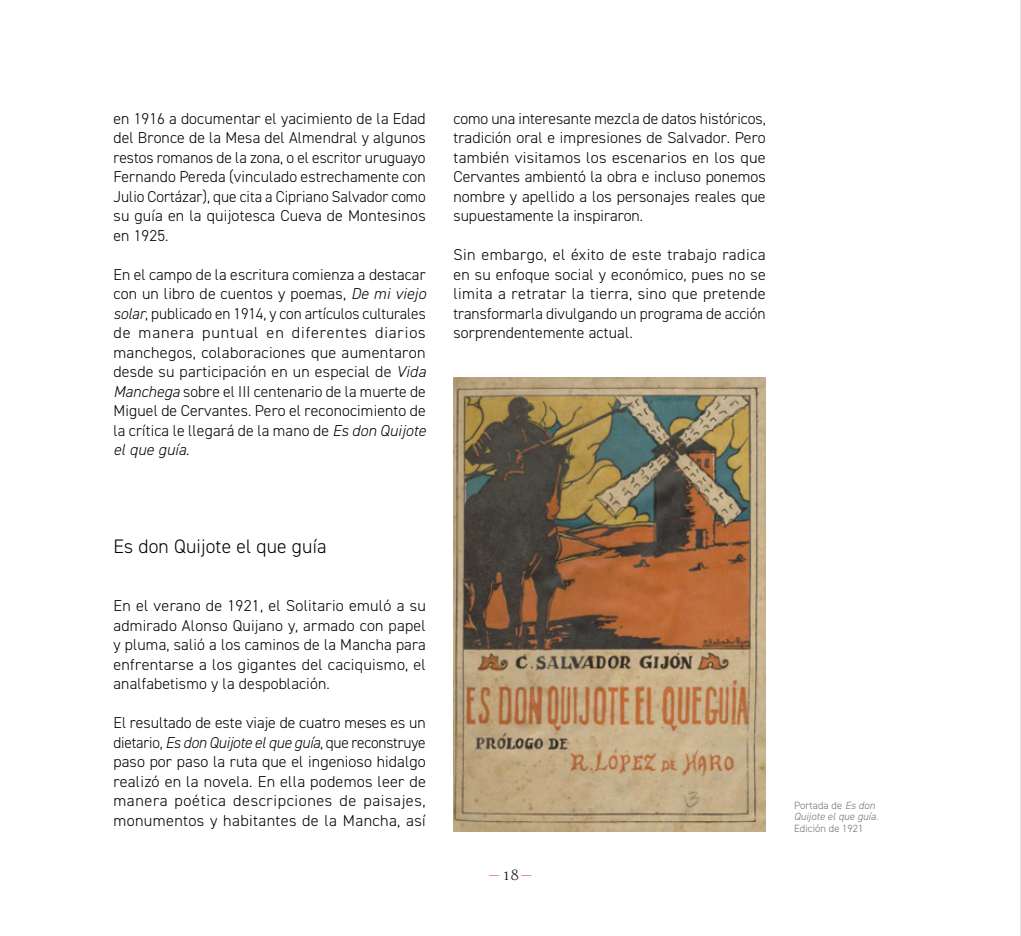
<style>
.page{position:relative;width:1021px;height:936px;background:#fff}
.page>*{position:absolute;margin:0;border:0;box-sizing:border-box;transform-origin:0 0}
.t1{font:300 19.5px "DIN2014";letter-spacing:.01em;color:#000}
.t2{font:300 15.75px/19.5px "DIN2014";letter-spacing:.01em;color:#000;text-align:justify}
.t3{font:300 15px "More Pro";color:#e84124}
.t4{font:300 10.5px/11.6px "DIN2014";letter-spacing:.01em;color:#706f6f}
.s1{font-style:italic}
.s2{font-style:inherit}
.s3{color:#000}
</style>
<div class="page">
<hr style="left:1020px;top:0;width:1px;height:935px;background:#dadada">
<img style="left:453px;top:378px;width:312px;height:453px">
<p class="t2" style="left:113px;top:108px;width:314px">en 1916 a documentar el yacimiento de la Edad del Bronce de la Mesa del Almendral y algunos restos romanos de la zona, o el escritor uruguayo Fernando Pereda (vinculado estrechamente con Julio Cortázar), que cita a Cipriano Salvador como su guía en la quijotesca Cueva de Montesinos en 1925.</p>
<p class="t2" style="left:113px;top:264px;width:314px">En el campo de la escritura comienza a destacar con un libro de cuentos y poemas, <span class="s1">De mi viejo solar</span>, publicado en 1914, y con artículos culturales de manera puntual en diferentes diarios manchegos, colaboraciones que aumentaron desde su participación en un especial de <span class="s1">Vida Manchega</span> sobre el <span class="s2">III</span> centenario de la muerte de Miguel de Cervantes. Pero el reconocimiento de la crítica le llegará de la mano de <span class="s1">Es don Quijote el que guía</span>.</p>
<p class="t2" style="left:453px;top:108px;width:314px">como una interesante mezcla de datos históricos, tradición oral e impresiones de Salvador. Pero también visitamos los escenarios en los que Cervantes ambientó la obra e incluso ponemos nombre y apellido a los personajes reales que supuestamente la inspiraron.</p>
<p class="t2" style="left:453px;top:245px;width:314px">Sin embargo, el éxito de este trabajo radica en su enfoque social y económico, pues no se limita a retratar la tierra, sino que pretende transformarla divulgando un programa de acción sorprendentemente actual.</p>
<p class="t1" style="left:113px;top:534px;width:214px">Es don Quijote el que guía</p>
<p class="t2" style="left:113px;top:596px;width:314px">En el verano de 1921, el Solitario emuló a su admirado Alonso Quijano y, armado con papel y pluma, salió a los caminos de la Mancha para enfrentarse a los gigantes del caciquismo, el analfabetismo y la despoblación.</p>
<p class="t2" style="left:113px;top:713px;width:314px">El resultado de este viaje de cuatro meses es un dietario, <span class="s1">Es don Quijote el que guía</span>, que reconstruye paso por paso la ruta que el ingenioso hidalgo realizó en la novela. En ella podemos leer de manera poética descripciones de paisajes, monumentos y habitantes de la Mancha, así</p>
<p class="t3" style="left:488px;top:864px;width:46px">— <span class="s3">18</span>—</p>
<p class="t4" style="left:794px;top:799px;width:86px">Portada de <span class="s1">Es don<br>Quijote el que guía</span>.<br>Edición de 1921</p>
</div>
